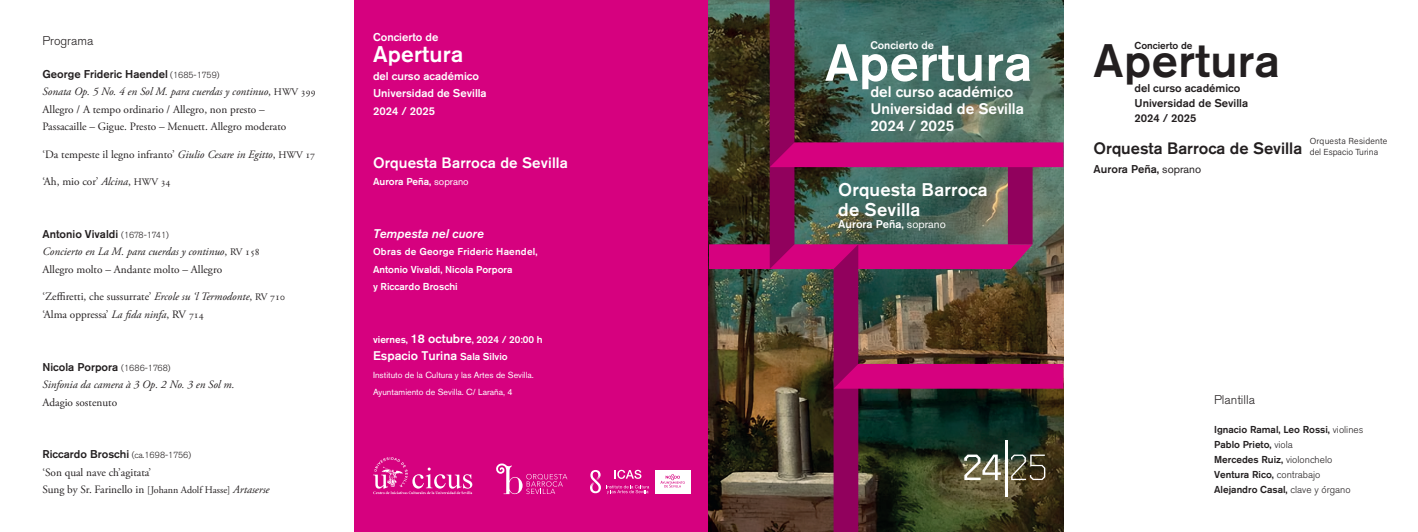
<style>
.page{position:relative;width:1418px;height:532px;background:#fff}
.page>*{position:absolute;margin:0;border:0;box-sizing:border-box;transform-origin:0 0}
.t1{font:500 51.75px "Akzidenz Grotesk BE";letter-spacing:.01em;color:#fff}
.t2{font:500 46.5px "Akzidenz Grotesk BE";letter-spacing:.01em;color:#231f20}
.t3{font:500 22.5px "Akzidenz Grotesk BE";letter-spacing:.01em;color:#fff}
.t4{font:500 18.25px/19px "Akzidenz Grotesk BE";letter-spacing:.01em;color:#fff}
.t5{font:500 16.38px "Akzidenz Grotesk BE";color:#231f20}
.t6{font:500 15.25px/16.6px "Akzidenz Grotesk BE";color:#fff}
.t7{font:500 15px "Akzidenz Grotesk BE";letter-spacing:.01em;color:#fff}
.t8{font:500 12.5px "Akzidenz Grotesk BE";color:#fff}
.t9{font:300 12.5px "Akzidenz Grotesk BE";color:#231f20}
.t10{font:italic 500 12.5px "Akzidenz Grotesk BE";color:#fff}
.t11{font:11.25px/17.5px "Adobe Garamond Pro";color:#231f20}
.t12{font:500 11.25px/14.9px "Akzidenz Grotesk BE";color:#231f20}
.t13{font:italic 11.25px/17.5px "Adobe Garamond Pro";color:#231f20}
.t14{font:500 11.25px/17.5px "Akzidenz Grotesk BE";color:#fff}
.t15{font:500 11px "Akzidenz Grotesk BE";color:#fff}
.t16{font:500 10px/15px "Akzidenz Grotesk BE";color:#231f20}
.t17{font:500 10px/17.5px "Akzidenz Grotesk BE";color:#fff}
.t18{font:8.75px/17.5px "Akzidenz Grotesk BE";color:#fff}
.t19{font:8.75px/10.5px "Acumin Variable Concept";letter-spacing:.015em;color:#231f20}
.s1{font-weight:300;font-size:8.75px}
.s2{font-style:italic}
.s3{font-size:10px}
.s4{font-style:normal}
.s5{font-style:normal;font-size:10px}
.s6{font-style:inherit}
.s7{font-weight:400}
.s8{font-size:12.5px}
.s9{font-weight:300}
</style>
<div class="page">
<div style="left:354px;top:0;width:355px;height:531px;background:#d6017f"></div>
<svg style="left:496px;top:463px;width:71px;height:31px"></svg>
<svg style="left:373px;top:457px;width:99px;height:37px"></svg>
<div style="left:654px;top:470px;width:36px;height:23px;background:#fff"></div>
<svg style="left:660px;top:474px;width:25px;height:13px"></svg>
<svg style="left:590px;top:469px;width:59px;height:25px"></svg>
<img style="left:709px;top:0;width:354px;height:531px">
<hr style="left:1005px;top:440px;width:2px;height:56px;background:#fff">
<p class="t9" style="left:43px;top:34px;width:52px">Programa</p>
<p class="t12" style="left:43px;top:66px;width:178px">George Frideric Haendel <span class="s1">(1685-1759)</span></p>
<p class="t11" style="left:43px;top:83px;width:274px"><span class="s2">Sonata Op. 5 No. 4 en Sol M. para cuerdas y continuo</span>, <span class="s3">HWV 399<br></span>Allegro / A tempo ordinario / Allegro, non presto –<br>Passacaille – Gigue. Presto – Menuett. Allegro moderato</p>
<p class="t11" style="left:43px;top:146px;width:274px">‘Da tempeste il legno infranto’ <span class="s2">Giulio Cesare in Egitto</span>, <span class="s3">HWV 17</span></p>
<p class="t11" style="left:43px;top:173px;width:129px">‘Ah, mio cor’ <span class="s2">Alcina</span>, <span class="s3">HWV 34</span></p>
<p class="t12" style="left:43px;top:226px;width:128px">Antonio Vivaldi <span class="s1">(1678-1741)</span></p>
<p class="t13" style="left:43px;top:243px;width:219px">Concierto en La M. para cuerdas y continuo<span class="s4">,</span> <span class="s5">RV 158<br></span><span class="s4">Allegro molto – Andante molto – Allegro</span></p>
<p class="t11" style="left:43px;top:288px;width:244px">‘Zeffiretti, che sussurrate’ <span class="s2">Ercole su ‘l Termodonte</span>, <span class="s3">RV 710 </span>‘Alma oppressa’ <span class="s2">La fida ninfa</span>, RV <span class="s3">714</span></p>
<p class="t12" style="left:43px;top:359px;width:130px">Nicola Porpora <span class="s1">(1686-1768)</span></p>
<p class="t13" style="left:43px;top:376px;width:193px">Sinfonia da camera à <span class="s6">3</span> Op. <span class="s6">2</span> No. <span class="s6">3</span> en Sol m.<br><span class="s4">Adagio sostenuto</span></p>
<p class="t12" style="left:43px;top:446px;width:150px">Riccardo Broschi <span class="s1">(ca.1698-1756)</span></p>
<p class="t11" style="left:43px;top:463px;width:228px">‘Son qual nave ch’agitata’<br>Sung by Sr. Farinello in <span class="s3">[Johann Adolf Hasse]</span> <span class="s2">Artaserse</span></p>
<p class="t14" style="left:373px;top:28px;width:67px">Concierto de</p>
<h3 class="t3" style="left:373px;top:41px;width:92px">Apertura</h3>
<p class="t14" style="left:373px;top:67px;width:115px">del curso académico<br>Universidad de Sevilla<br>2024 / 2025</p>
<h3 class="t7" style="left:373px;top:153px;width:196px">Orquesta Barroca de Sevilla</h3>
<p class="t17" style="left:373px;top:173px;width:97px">Aurora Peña, <span class="s7">soprano</span></p>
<p class="t10" style="left:373px;top:226px;width:112px">Tempesta nel cuore</p>
<p class="t17" style="left:373px;top:243px;width:166px">Obras de George Frideric Haendel,<br>Antonio Vivaldi, Nicola Porpora<br>y Riccardo Broschi</p>
<p class="t17" style="left:373px;top:330px;width:171px">viernes, <span class="s8">18 octubre</span>, 2024 / 20:00 h</p>
<p class="t8" style="left:373px;top:348px;width:136px">Espacio Turina <span class="s3">Sala Silvio</span></p>
<p class="t18" style="left:373px;top:366px;width:162px">Instituto de la Cultura y las Artes de Sevilla.<br>Ayuntamiento de Sevilla. C/ Laraña, 4</p>
<p class="t15" style="left:870px;top:38px;width:65px">Concierto de</p>
<h1 class="t1" style="left:825px;top:31px;width:209px">Apertura</h1>
<h3 class="t6" style="left:870px;top:84px;width:155px">del curso académico<br>Universidad de Sevilla<br>2024 / 2025</h3>
<h3 class="t4" style="left:838px;top:180px;width:151px">Orquesta Barroca de Sevilla</h3>
<p class="t14" style="left:838px;top:215px;width:109px">Aurora Peña, <span class="s7">soprano</span></p>
<p class="t16" style="left:1134px;top:38px;width:60px">Concierto de</p>
<h2 class="t2" style="left:1093px;top:32px;width:188px">Apertura</h2>
<p class="t12" style="left:1134px;top:81px;width:115px">del curso académico<br>Universidad de Sevilla<br>2024 / 2025</p>
<h3 class="t5" style="left:1093px;top:138px;width:210px">Orquesta Barroca de Sevilla</h3>
<p class="t12" style="left:1093px;top:161px;width:109px">Aurora Peña, <span class="s7">soprano</span></p>
<p class="t19" style="left:1309px;top:136px;width:79px">Orquesta Residente del Espacio Turina</p>
<p class="t9" style="left:1214px;top:392px;width:42px">Plantilla</p>
<p class="t16" style="left:1214px;top:421px;width:151px">Ignacio Ramal, Leo Rossi, <span class="s9">violines<br></span>Pablo Prieto, <span class="s9">viola<br></span>Mercedes Ruiz, <span class="s9">violonchelo<br></span>Ventura Rico, <span class="s9">contrabajo<br></span>Alejandro Casal, <span class="s9">clave y órgano</span></p>
</div>
